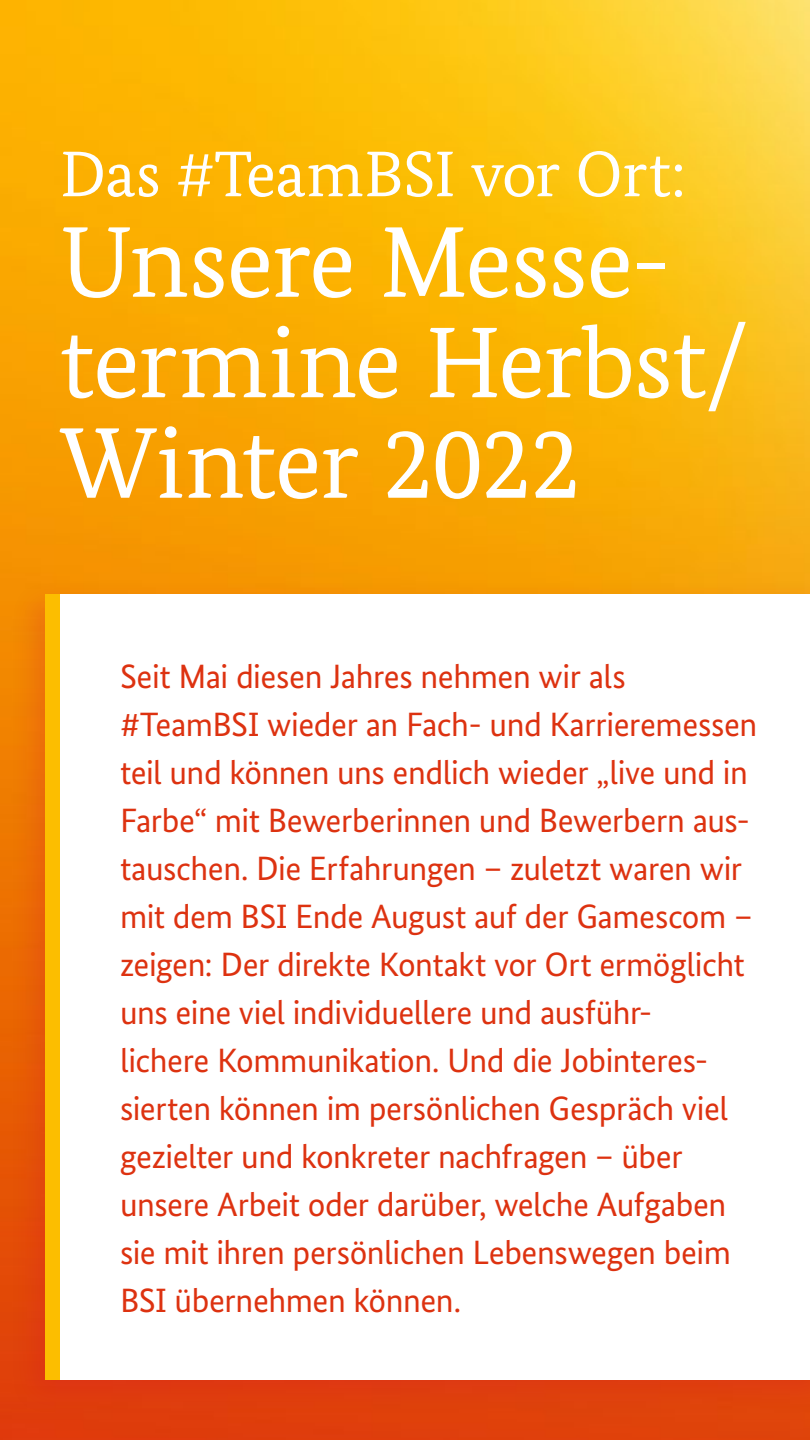
<style>
.page{position:relative;width:810px;height:1440px;background:#fff}
.page>*{position:absolute;margin:0;border:0;box-sizing:border-box;transform-origin:0 0}
.t1{font:100.5px/100.5px "Bundes Serif";letter-spacing:-.01em;color:#fff}
.t2{font:64.5px "Bundes Serif";letter-spacing:-.01em;color:#fff}
.t3{font:33.75px/48px "Bundes Sans";letter-spacing:-.015em;color:#dd3210}
</style>
<div class="page">
<img style="left:0;top:0;width:810px;height:1440px">
<div style="left:9px;top:579px;width:801px;height:837px;background:#d3033b;opacity:.2"></div>
<div style="left:60px;top:594px;width:750px;height:786px;background:#fff"></div>
<div style="left:45px;top:594px;width:15px;height:786px;background:#fcbe00"></div>
<p class="t2" style="left:60px;top:135px;width:627px">Das #TeamBSI vor Ort:</p>
<h3 class="t1" style="left:60px;top:211px;width:690px">Unsere Messe&shy;termine Herbst/<br>Winter 2022</h3>
<p class="t3" style="left:120px;top:652px;width:639px">Seit Mai diesen Jahres nehmen wir als #TeamBSI wieder an Fach- und Karrieremessen teil und können uns endlich wieder „live und in Farbe“ mit Bewerberinnen und Bewerbern aus&shy;tauschen. Die Erfahrungen – zuletzt waren wir mit dem BSI Ende August auf der Gamescom – zeigen: Der direkte Kontakt vor Ort ermöglicht uns eine viel individuellere und ausführ-<br>lichere Kommunikation. Und die Jobinteres&shy;sierten können im persönlichen Gespräch viel gezielter und konkreter nachfragen – über unsere Arbeit oder darüber, welche Aufgaben sie mit ihren persönlichen Lebenswegen beim BSI übernehmen können.</p>
</div>
